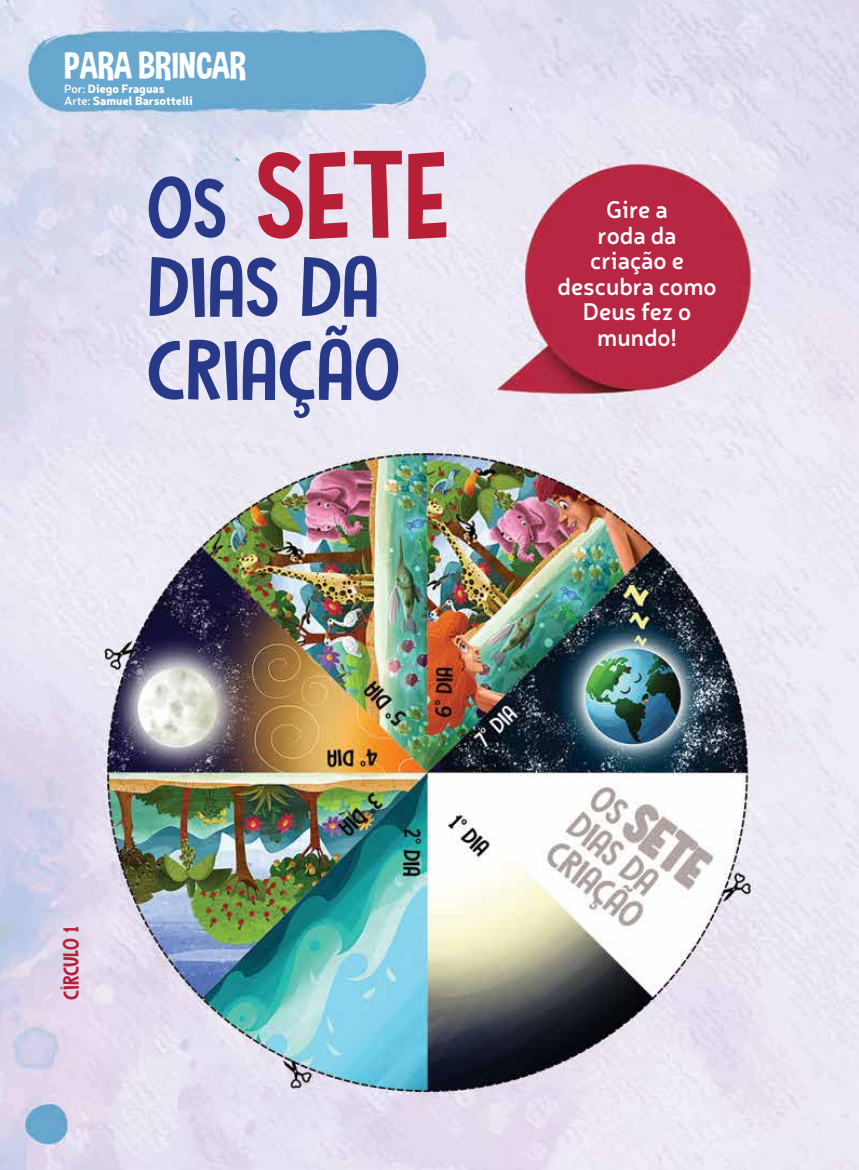
<style>
.page{position:relative;width:859px;height:1170px;background:#fff}
.page>*{position:absolute;margin:0;border:0;box-sizing:border-box;transform-origin:0 0}
.t1{font:127.8px "Original Quality";color:#b61f36}
.t2{font:87.3px/80.8px "Original Quality";color:#283989}
.t3{font:37.5px "Dimbo";color:#fff}
.t4{font:600 24px/25.5px "Neris";color:#fff;text-align:center}
.t5{font:22.5px "Original Quality";letter-spacing:-.01em;color:#b61f36}
.t6{font:900 11.85px/12px "Neris";color:#fff}
.s1{font-weight:600}
</style>
<div class="page">
<img style="left:0;top:0;width:859px;height:1169px">
<h3 class="t3" style="left:64px;top:43px;width:184px">PARA BRINCAR</h3>
<p class="t6" style="left:64px;top:82px;width:130px"><span class="s1">Por:</span> Diego Fraguas<br><span class="s1">Arte:</span> Samuel Barsottelli</p>
<h1 class="t1" style="left:256px;top:126px;width:196px">SETE</h1>
<h2 class="t2" style="left:147px;top:169px;width:255px">OS<br>DIAS DA<br>CRIAÇÃO</h2>
<p class="t4" style="left:557px;top:196px;width:161px">Gire a<br>roda da criação e descubra como<br>Deus fez o mundo!</p>
<p class="t5" style="left:59px;top:999px;width:74px;rotate:-90deg">CÍRCULO 1</p>
</div>
